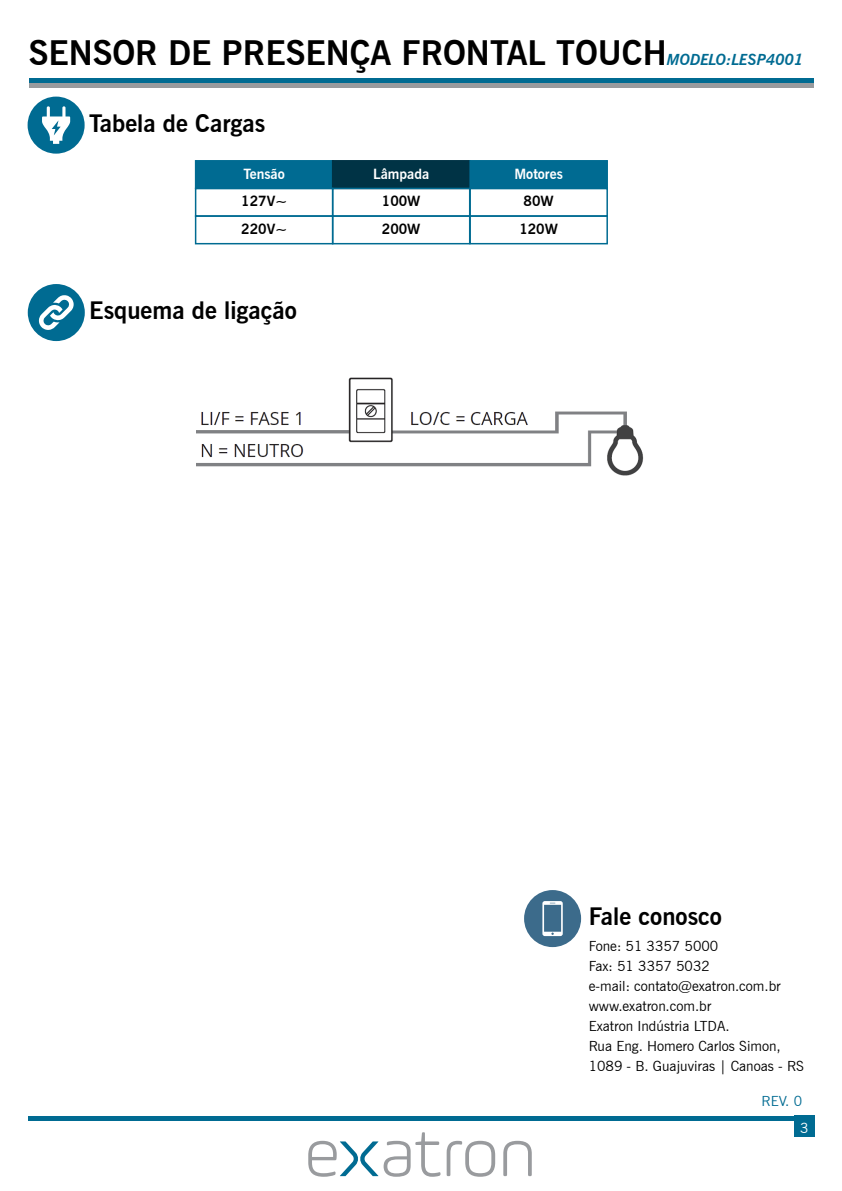
<style>
.page{position:relative;width:842px;height:1191px;background:#fff}
.page>*{position:absolute;margin:0;border:0;box-sizing:border-box;transform-origin:0 0}
.t1{font:700 33.7px "News Gothic BT";color:#000}
.t2{font:700 24px "News Gothic BT";color:#000}
.t3{font:14px/20px "News Gothic BT";color:#000}
.t4{font:700 14px/28px "News Gothic BT";color:#000;text-align:center}
.t5{font:700 14px "News Gothic BT";color:#fff}
.t6{font:14px "News Gothic BT";color:#006b92}
.t7{font:14px "News Gothic BT";color:#fff}
.s1{font-style:italic;font-size:15.4px;color:#006b92}
</style>
<div class="page">
<hr style="left:28px;top:1116px;width:784px;height:4px;background:#006b92">
<svg style="left:503px;top:1140px;width:29px;height:36px"></svg>
<svg style="left:447px;top:1140px;width:48px;height:36px"></svg>
<svg style="left:384px;top:1132px;width:56px;height:44px"></svg>
<svg style="left:308px;top:1140px;width:70px;height:36px"></svg>
<div style="left:794px;top:1116px;width:20px;height:21px;background:#006b92"></div>
<hr style="left:29px;top:79px;width:784px;height:4px;background:#006b92">
<div style="left:29px;top:83px;width:784px;height:5px;background:#999b9e"></div>
<div style="left:28px;top:284px;width:57px;height:57px;background:#006b92;border-radius:50%"></div>
<svg style="left:39px;top:295px;width:35px;height:35px"></svg>
<div style="left:28px;top:97px;width:57px;height:57px;background:#006b92;border-radius:50%"></div>
<svg style="left:42px;top:106px;width:28px;height:38px"></svg>
<div style="left:195px;top:160px;width:138px;height:29px;background:#006b92"></div>
<div style="left:332px;top:160px;width:138px;height:29px;background:#003345;border:2px solid #003345"></div>
<div style="left:195px;top:188px;width:138px;height:29px;border:2px solid #006b92"></div>
<div style="left:332px;top:188px;width:138px;height:29px;border:2px solid #006b92"></div>
<div style="left:195px;top:215px;width:138px;height:29px;border:2px solid #006b92"></div>
<div style="left:469px;top:160px;width:139px;height:29px;background:#006b92"></div>
<div style="left:469px;top:188px;width:139px;height:29px;border:2px solid #006b92"></div>
<div style="left:469px;top:215px;width:139px;height:29px;border:2px solid #006b92"></div>
<div style="left:332px;top:215px;width:138px;height:29px;border:2px solid #006b92"></div>
<div style="left:524px;top:890px;width:57px;height:57px;background:#3c6b8b;border-radius:50%"></div>
<svg style="left:542px;top:901px;width:21px;height:35px"></svg>
<img style="left:196px;top:377px;width:448px;height:98px">
<h1 class="t1" style="left:29px;top:33px;width:776px">SENSOR DE PRESENÇA FRONTAL TOUCH<span class="s1">MODELO:LESP4001</span></h1>
<h2 class="t2" style="left:89px;top:109px;width:178px">Tabela de Cargas</h2>
<p class="t5" style="left:243px;top:165px;width:43px">Tensão</p>
<p class="t5" style="left:373px;top:165px;width:58px">Lâmpada</p>
<p class="t4" style="left:241px;top:187px;width:47px">127V~</p>
<p class="t4" style="left:382px;top:187px;width:40px">100W</p>
<p class="t4" style="left:241px;top:215px;width:47px">220V~</p>
<p class="t4" style="left:382px;top:215px;width:40px">200W</p>
<h2 class="t2" style="left:89px;top:296px;width:209px">Esquema de ligação</h2>
<p class="t5" style="left:514px;top:165px;width:50px">Motores</p>
<p class="t4" style="left:519px;top:187px;width:40px">80W<br>120W</p>
<h2 class="t2" style="left:589px;top:902px;width:135px">Fale conosco</h2>
<p class="t3" style="left:589px;top:936px;width:217px">Fone: 51 3357 5000<br>Fax: 51 3357 5032<br>e-mail: contato@exatron.com.br www.exatron.com.br<br>Exatron Indústria LTDA.<br>Rua Eng. Homero Carlos Simon,<br>1089 - B. Guajuviras | Canoas - RS</p>
<p class="t6" style="left:762px;top:1092px;width:42px">REV. 0</p>
<p class="t7" style="left:800px;top:1119px;width:10px">3</p>
</div>
